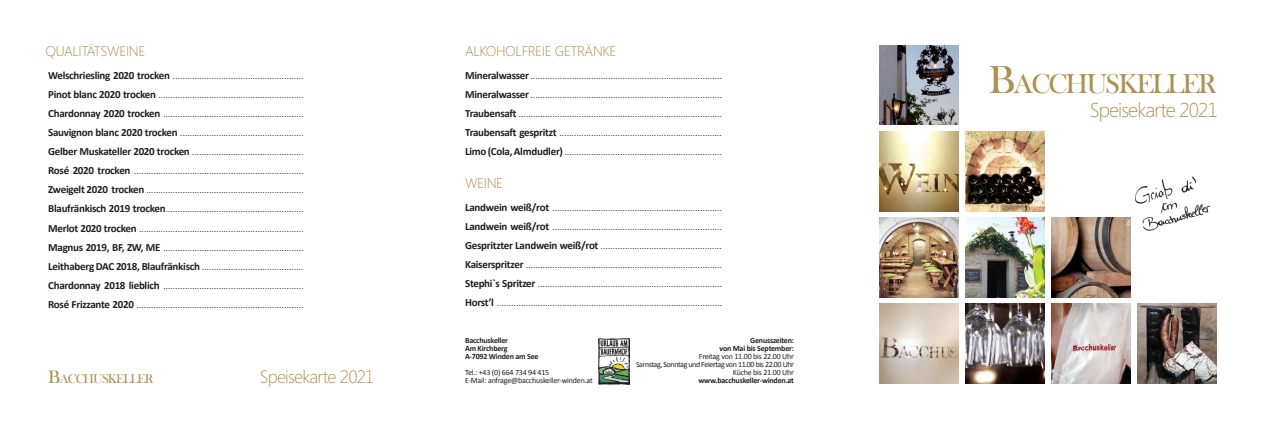
<style>
.page{position:relative;width:1262px;height:426px;background:#fff}
.page>*{position:absolute;margin:0;border:0;box-sizing:border-box;transform-origin:0 0}
.t1{font:28px "Bask Old Face";letter-spacing:-.065em;color:#ae9252}
.t2{font:300 20px "Segoe";letter-spacing:-.045em;color:#ae9252}
.t3{font:300 17.9px "Segoe";letter-spacing:-.045em;color:#ae9252}
.t4{font:300 14px "Segoe";letter-spacing:-.025em;color:#ae9252}
.t5{font:12.9px "Bask Old Face";letter-spacing:-.065em;color:#ae9252}
.t6{font:300 11px/19px "Calibri";color:#231f20;text-align:justify}
.t7{font:700 8px/8px "Calibri";letter-spacing:-.025em;color:#231f20}
.t8{font:8px/8px "Calibri";letter-spacing:-.05em;color:#231f20;text-align:right}
.t9{font:8px/8px "Calibri";letter-spacing:-.025em;color:#231f20}
.s1{font-weight:700}
.s2{font-size:18.4px}
.s3{font-size:40px}
</style>
<div class="page">
<img style="left:1130px;top:176px;width:81px;height:61px">
<img style="left:879px;top:45px;width:79px;height:80px">
<img style="left:879px;top:303px;width:79px;height:80px">
<img style="left:879px;top:217px;width:79px;height:80px">
<img style="left:879px;top:131px;width:79px;height:80px">
<img style="left:1137px;top:303px;width:79px;height:80px">
<img style="left:965px;top:303px;width:79px;height:80px">
<img style="left:1051px;top:303px;width:79px;height:80px">
<img style="left:965px;top:131px;width:79px;height:80px">
<img style="left:965px;top:217px;width:79px;height:80px">
<img style="left:1051px;top:217px;width:79px;height:80px">
<img style="left:598px;top:338px;width:31px;height:45px">
<p class="t4" style="left:45px;top:43px;width:102px">QUALITÄTSWEINE</p>
<p class="t4" style="left:465px;top:43px;width:153px">ALKOHOLFREIE GETRÄNKE</p>
<p class="t6" style="left:465px;top:66px;width:258px"><span class="s1">Mineralwasser</span> ...............................................................................<br><span class="s1">Mineralwasser</span> ...............................................................................<br><span class="s1">Traubensaft</span> ....................................................................................<br><span class="s1">Traubensaft gespritzt</span> ...................................................................<br><span class="s1">Limo (Cola, Almdudler)</span> .................................................................</p>
<p class="t4" style="left:465px;top:175px;width:40px">WEINE</p>
<p class="t6" style="left:465px;top:198px;width:258px"><span class="s1">Landwein weiß/rot</span> ......................................................................<br><span class="s1">Landwein weiß/rot</span> ......................................................................<br><span class="s1">Gespritzter Landwein weiß/rot</span> ..................................................<br><span class="s1">Kaiserspritzer</span> .................................................................................<br><span class="s1">Stephi`s Spritzer</span> ............................................................................<br><span class="s1">Horst’l</span> .............................................................................................</p>
<p class="t7" style="left:465px;top:336px;width:75px">Bacchuskeller<br>Am Kirchberg<br>A-7092 Winden am See</p>
<p class="t9" style="left:465px;top:368px;width:129px">Tel.: +43 (0) 664 734 94 415<br>E-Mail: anfrage@bacchuskeller-winden.at</p>
<p class="t6" style="left:48px;top:66px;width:257px"><span class="s1">Welschriesling 2020 trocken</span> ......................................................<br><span class="s1">Pinot blanc 2020 trocken</span> ............................................................<br><span class="s1">Chardonnay 2020 trocken</span> ..........................................................<br><span class="s1">Sauvignon blanc 2020 trocken</span> ...................................................<br><span class="s1">Gelber Muskateller 2020 trocken</span> ..............................................<br><span class="s1">Rosé 2020 trocken</span> ......................................................................<br><span class="s1">Zweigelt 2020 trocken</span> .................................................................<br><span class="s1">Blaufränkisch 2019 trocken</span>.........................................................<br><span class="s1">Merlot 2020 trocken</span> ....................................................................<br><span class="s1">Magnus 2019, BF, ZW, ME</span> ..........................................................<br><span class="s1">Leithaberg DAC 2018, Blaufränkisch</span> ..........................................<br><span class="s1">Chardonnay 2018 lieblich</span> ..........................................................<br><span class="s1">Rosé Frizzante 2020</span> .....................................................................</p>
<p class="t7" style="left:719px;top:336px;width:76px;text-align:right">Genusszeiten:<br>von Mai bis September:</p>
<p class="t8" style="left:636px;top:352px;width:159px">Freitag von 11.00 bis 22.00 Uhr<br>Samstag, Sonntag und Feiertag von 11.00 bis 22.00 Uhr<br>Küche bis 21.00 Uhr</p>
<p class="t5" style="left:48px;top:371px;width:106px"><span class="s2">B</span>ACCHUSKELLER</p>
<h3 class="t3" style="left:260px;top:366px;width:116px">Speisekarte 2021</h3>
<p class="t7" style="left:698px;top:376px;width:97px">www.bacchuskeller-winden.at</p>
<h1 class="t1" style="left:988px;top:68px;width:229px"><span class="s3">B</span>ACCHUSKELLER</h1>
<h2 class="t2" style="left:1089px;top:99px;width:130px">Speisekarte 2021</h2>
</div>
